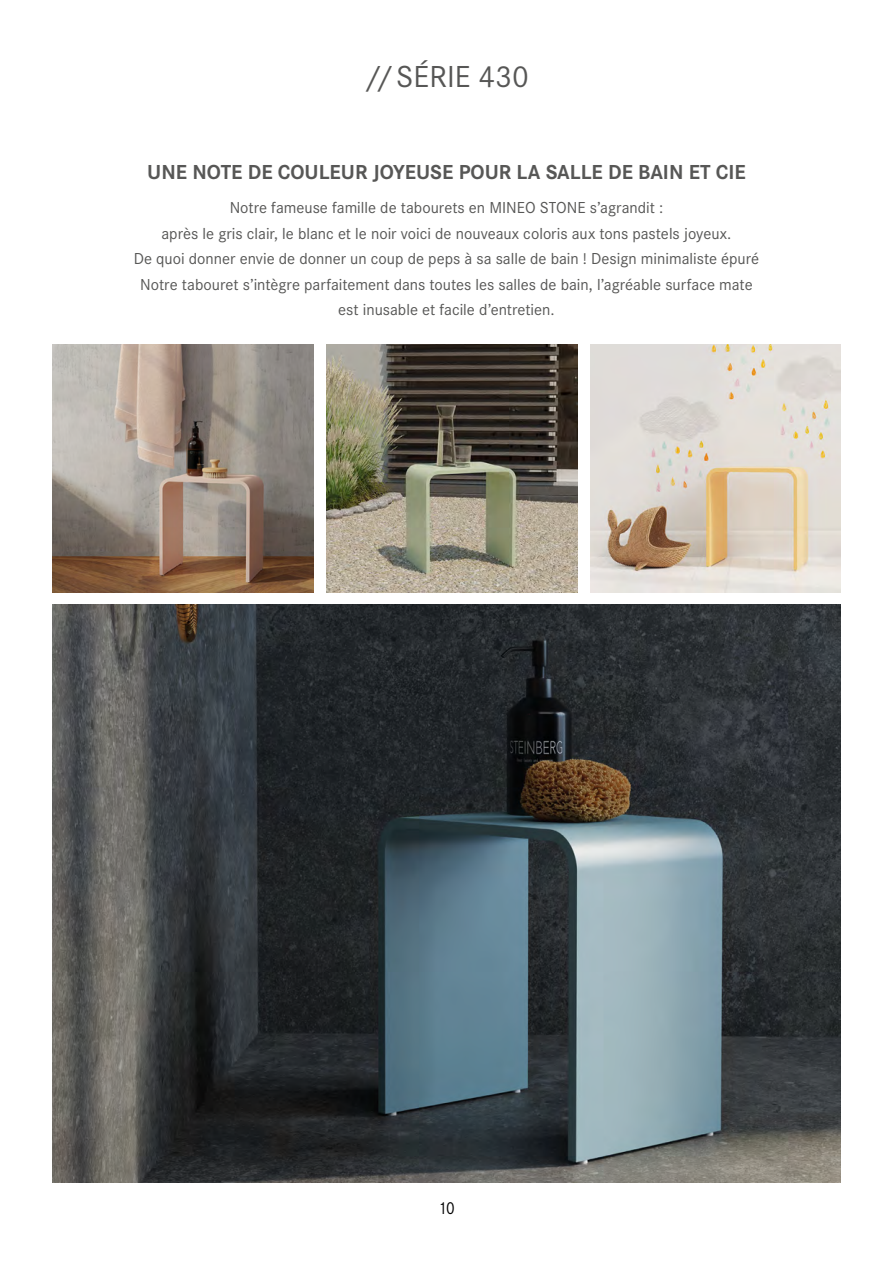
<style>
.page{position:relative;width:893px;height:1263px;background:#fff}
.page>*{position:absolute;margin:0;border:0;box-sizing:border-box;transform-origin:0 0}
.t1{font:31.5px "Corporate S";color:#575756}
.t2{font:700 21px "Corporate S";color:#575756}
.t3{font:18px "Corporate S";color:#000;scale:.9 1}
.t4{font:16.5px/25.5px "Corporate S Pro";color:#575756;text-align:center}
</style>
<div class="page">
<img style="left:590px;top:344px;width:251px;height:248px">
<img style="left:52px;top:344px;width:262px;height:248px">
<img style="left:327px;top:344px;width:250px;height:248px">
<img style="left:52px;top:605px;width:789px;height:577px">
<h1 class="t1" style="left:364px;top:60px;width:166px">//SÉRIE 430</h1>
<p class="t2" style="left:147px;top:157px;width:600px">UNE NOTE DE COULEUR JOYEUSE POUR LA SALLE DE BAIN ET CIE</p>
<p class="t4" style="left:134px;top:194px;width:627px">Notre fameuse famille de tabourets en MINEO STONE s’agrandit :<br>après le gris clair, le blanc et le noir voici de nouveaux coloris aux tons pastels joyeux.<br>De quoi donner envie de donner un coup de peps à sa salle de bain ! Design minimaliste épuré Notre tabouret s’intègre parfaitement dans toutes les salles de bain, l’agréable surface mate est inusable et facile d’entretien.</p>
<p class="t3" style="left:438px;top:1198px;width:20px">10</p>
</div>
